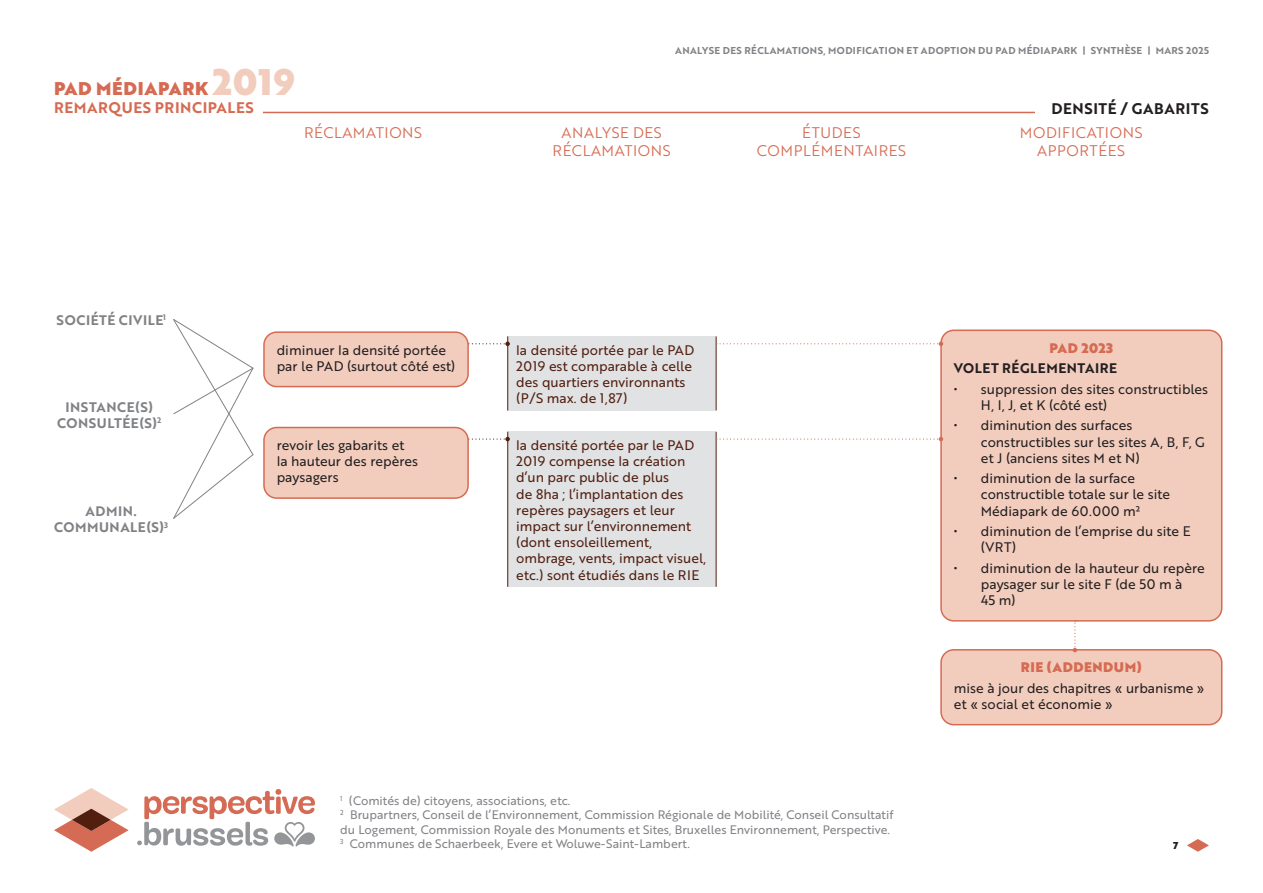
<style>
.page{position:relative;width:1263px;height:893px;background:#fff}
.page>*{position:absolute;margin:0;border:0;box-sizing:border-box;transform-origin:0 0}
.t1{font:36px "Brother 1816 Black";color:#f2cdbd}
.t2{font:18px "Brother 1816 Black";letter-spacing:.04em;color:#d66b53}
.t3{font:15px/18px "Brother 1816 Book";letter-spacing:.04em;color:#d66b53;text-align:center}
.t4{font:15px "Brother 1816 Bold";letter-spacing:.04em;color:#d66b53}
.sous-titre{font:15px "Brother 1816 Bold";letter-spacing:.04em;color:#231f20}
.encadrés_rose{font:13.5px/16.2px "Brother 1816 Regular";color:#231f20}
.encadré_gris{font:13.5px/16.2px "Brother 1816 Regular";color:#521f0f}
.auteurs{font:13.5px/16.2px "Brother 1816 Bold";letter-spacing:.04em;color:#808285;text-align:center}
.encadrés_rose-2{font:13.5px "Brother 1816 Black";letter-spacing:.04em;color:#d66b53}
.encadrés_rose-3{font:13.5px "Brother 1816 Bold";letter-spacing:.04em;color:#231f20}
.t5{font:12px/14.4px "Brother 1816 Regular";color:#808285}
.t6{font:9.75px "Brother 1816 Bold";letter-spacing:.04em;color:#808285}
.t7{font:9.75px "Brother 1816 Black";color:#231f20}
</style>
<div class="page">
<svg style="left:1187px;top:839px;width:22px;height:13px"></svg>
<svg style="left:137px;top:789px;width:178px;height:58px"></svg>
<svg style="left:54px;top:788px;width:75px;height:64px"></svg>
<hr style="left:263px;top:112px;width:911px;height:1px;background:#d66b53">
<div style="left:1035px;top:103px;width:174px;height:15px;background:#fff"></div>
<div style="left:508px;top:432px;width:208px;height:155px;background:#e1e2e4"></div>
<hr style="left:507px;top:432px;width:1px;height:155px;background:#521f0f">
<hr style="left:716px;top:432px;width:1px;height:155px;background:#521f0f">
<div style="left:508px;top:336px;width:208px;height:74px;background:#e1e2e4"></div>
<hr style="left:507px;top:336px;width:1px;height:74px;background:#521f0f">
<hr style="left:716px;top:336px;width:1px;height:74px;background:#521f0f">
<div style="left:941px;top:650px;width:281px;height:75px;background:#f2cdbd;border-radius:13px"></div>
<div style="left:940px;top:649px;width:282px;height:76px;border:2px solid #d66b53;border-radius:13px"></div>
<div style="left:941px;top:330px;width:281px;height:291px;background:#f2cdbd;border-radius:13px"></div>
<div style="left:940px;top:330px;width:282px;height:292px;border:2px solid #d66b53;border-radius:13px"></div>
<svg style="left:173px;top:319px;width:80px;height:200px"></svg>
<svg style="left:1073px;top:621px;width:4px;height:31px"></svg>
<svg style="left:716px;top:342px;width:227px;height:4px"></svg>
<svg style="left:716px;top:437px;width:227px;height:4px"></svg>
<svg style="left:469px;top:342px;width:41px;height:4px"></svg>
<svg style="left:469px;top:437px;width:41px;height:4px"></svg>
<div style="left:264px;top:427px;width:204px;height:71px;background:#f2cdbd;border-radius:13px"></div>
<div style="left:263px;top:427px;width:206px;height:72px;border:2px solid #d66b53;border-radius:13px"></div>
<div style="left:264px;top:332px;width:204px;height:55px;background:#f2cdbd;border-radius:13px"></div>
<div style="left:263px;top:331px;width:206px;height:56px;border:2px solid #d66b53;border-radius:13px"></div>
<h1 class="t1" style="left:213px;top:54px;width:84px">2019</h1>
<h2 class="t2" style="left:54px;top:75px;width:156px">PAD MÉDIAPARK</h2>
<p class="t4" style="left:54px;top:96px;width:201px">REMARQUES PRINCIPALES</p>
<p class="t6" style="left:675px;top:43px;width:535px">ANALYSE DES RÉCLAMATIONS, MODIFICATION ET ADOPTION DU PAD MÉDIAPARK | SYNTHÈSE | MARS 2025</p>
<p class="sous-titre" style="left:1051px;top:97px;width:159px">DENSITÉ / GABARITS</p>
<p class="t3" style="left:304px;top:123px;width:120px">RÉCLAMATIONS</p>
<p class="t3" style="left:553px;top:123px;width:120px">ANALYSE DES<br>RÉCLAMATIONS</p>
<p class="t3" style="left:757px;top:123px;width:151px">ÉTUDES<br>COMPLÉMENTAIRES</p>
<p class="t3" style="left:1020px;top:123px;width:124px">MODIFICATIONS<br>APPORTÉES</p>
<p class="auteurs" style="left:57px;top:311px;width:111px">SOCIÉTÉ CIVILE<sup>1</sup></p>
<p class="auteurs" style="left:57px;top:398px;width:106px">INSTANCE(S)<br>CONSULTÉE(S)<sup>2</sup></p>
<p class="auteurs" style="left:54px;top:503px;width:116px">ADMIN.<br>COMMUNALE(S)<sup>3</sup></p>
<p class="encadrés_rose" style="left:277px;top:341px;width:180px">diminuer la densité portée par le PAD (surtout côté est)</p>
<p class="encadrés_rose" style="left:277px;top:436px;width:143px">revoir les gabarits et la hauteur des repères paysagers</p>
<p class="encadré_gris" style="left:516px;top:341px;width:180px">la densité portée par le PAD<br>2019 est comparable à celle des quartiers environnants (P/S max. de 1,87)</p>
<p class="encadré_gris" style="left:516px;top:436px;width:192px">la densité portée par le PAD<br>2019 compense la création d’un parc public de plus<br>de 8ha ; l’implantation des repères paysagers et leur impact sur l’environnement (dont ensoleillement, ombrage, vents, impact visuel, etc.) sont étudiés dans le RIE</p>
<p class="t5" style="left:340px;top:793px;width:555px"><sup>1</sup> (Comités de) citoyens, associations, etc.<br><sup>2</sup> Brupartners, Conseil de l’Environnement, Commission Régionale de Mobilité, Conseil Consultatif du Logement, Commission Royale des Monuments et Sites, Bruxelles Environnement, Perspective.<br><sup>3</sup> Communes de Schaerbeek, Evere et Woluwe-Saint-Lambert.</p>
<p class="encadrés_rose-2" style="left:1050px;top:337px;width:65px">PAD 2023</p>
<p class="encadrés_rose-3" style="left:954px;top:358px;width:165px">VOLET RÉGLEMENTAIRE</p>
<p class="encadrés_rose" style="left:981px;top:380px;width:229px;text-indent:-27px">• suppression des sites constructibles<br>H, I, J, et K (côté est)</p>
<p class="encadrés_rose" style="left:981px;top:417px;width:225px;text-indent:-27px">• diminution des surfaces constructibles sur les sites A, B, F, G et J (anciens sites M et N)</p>
<p class="encadrés_rose" style="left:981px;top:470px;width:191px;text-indent:-27px">• diminution de la surface constructible totale sur le site<br>Médiapark de 60.000 m²</p>
<p class="encadrés_rose" style="left:981px;top:523px;width:211px;text-indent:-27px">• diminution de l’emprise du site E (VRT)</p>
<p class="encadrés_rose" style="left:981px;top:559px;width:226px;text-indent:-27px">• diminution de la hauteur du repère paysager sur le site F (de 50 m à<br>45 m)</p>
<p class="encadrés_rose-2" style="left:1021px;top:657px;width:123px">RIE (ADDENDUM)</p>
<p class="encadrés_rose" style="left:954px;top:679px;width:252px">mise à jour des chapitres « urbanisme » et « social et économie »</p>
<p class="t7" style="left:1173px;top:838px;width:7px">7</p>
</div>
